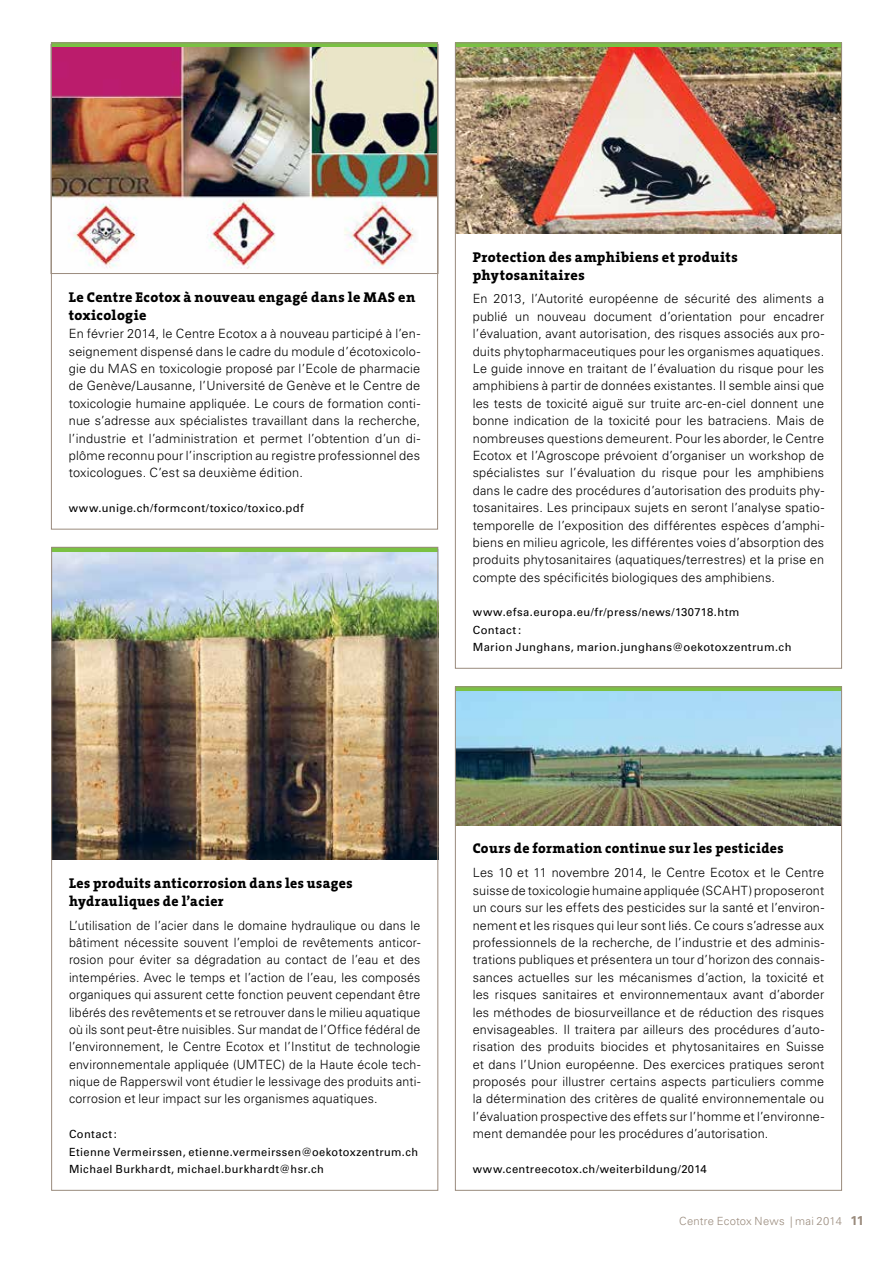
<style>
.page{position:relative;width:893px;height:1263px;background:#fff}
.page>*{position:absolute;margin:0;border:0;box-sizing:border-box;transform-origin:0 0}
.t1{font:800 14.25px/18px "The Serif";letter-spacing:.03em;color:#000}
.t2{font:300 12.75px/17.4px "Univers LT";letter-spacing:.015em;color:#000;text-align:justify}
.t3{font:11.25px/17.4px "Univers LT";letter-spacing:.035em;color:#000}
.t4{font:300 11.25px "Univers LT";letter-spacing:.015em;color:#9a8b7d}
.s1{font-weight:700;font-size:12.75px}
</style>
<div class="page">
<img style="left:53px;top:551px;width:383px;height:309px">
<img style="left:53px;top:47px;width:383px;height:222px">
<svg style="left:51px;top:43px;width:387px;height:4px;background:#7dbb48"></svg>
<img style="left:457px;top:47px;width:383px;height:187px">
<svg style="left:455px;top:43px;width:387px;height:4px;background:#7dbb48"></svg>
<svg style="left:51px;top:547px;width:387px;height:4px;background:#80b64e"></svg>
<img style="left:457px;top:691px;width:383px;height:135px">
<svg style="left:455px;top:686px;width:387px;height:5px;background:#80b54e"></svg>
<p class="t1" style="left:69px;top:288px;width:348px">Le Centre Ecotox à nouveau engagé dans le MAS en toxicologie</p>
<p class="t2" style="left:69px;top:325px;width:353px">En février 2014, le Centre Ecotox a à nouveau participé à l’en&shy;seignement dispensé dans le cadre du module d’écotoxicolo&shy;gie du MAS en toxicologie proposé par l’Ecole de pharmacie de Genève/Lausanne, l’Université de Genève et le Centre de toxicologie humaine appliquée. Le cours de formation conti&shy;nue s’adresse aux spécialistes travaillant dans la recherche, l’industrie et l’administration et permet l’obtention d’un di&shy;plôme reconnu pour l’inscription au registre professionnel des toxicologues. C’est sa deuxième édition.</p>
<p class="t3" style="left:69px;top:499px;width:237px">www.unige.ch/formcont/toxico/toxico.pdf</p>
<p class="t1" style="left:473px;top:248px;width:266px">Protection des amphibiens et produits phytosanitaires</p>
<p class="t2" style="left:473px;top:290px;width:353px">En 2013, l’Autorité européenne de sécurité des aliments a publié un nouveau document d’orientation pour encadrer l’évaluation, avant autorisation, des risques associés aux pro&shy;duits phytopharmaceutiques pour les organismes aquatiques.<br>Le guide innove en traitant de l’évaluation du risque pour les amphibiens à partir de données existantes. Il semble ainsi que les tests de toxicité aiguë sur truite arc-en-ciel donnent une bonne indication de la toxicité pour les batraciens. Mais de nombreuses questions demeurent. Pour les aborder, le Centre Ecotox et l’Agroscope prévoient d’organiser un workshop de spécialistes sur l’évaluation du risque pour les amphibiens dans le cadre des procédures d’autorisation des produits phy&shy;tosanitaires. Les principaux sujets en seront l’analyse spatio&shy;temporelle de l’exposition des différentes espèces d’amphi&shy;biens en milieu agricole, les différentes voies d’absorption des produits phytosanitaires (aquatiques/terrestres) et la prise en compte des spécificités biologiques des amphibiens.</p>
<p class="t3" style="left:473px;top:604px;width:320px">www.efsa.europa.eu/fr/press/news/130718.htm<br>Contact:<br>Marion Junghans, marion.junghans@oekotoxzentrum.ch</p>
<p class="t1" style="left:69px;top:874px;width:285px">Les produits anticorrosion dans les usages hydrauliques de l’acier</p>
<p class="t2" style="left:69px;top:916px;width:353px">L’utilisation de l’acier dans le domaine hydraulique ou dans le bâtiment nécessite souvent l’emploi de revêtements anticor&shy;rosion pour éviter sa dégradation au contact de l’eau et des intempéries. Avec le temps et l’action de l’eau, les composés organiques qui assurent cette fonction peuvent cependant être libérés des revêtements et se retrouver dans le milieu aquatique où ils sont peut-être nuisibles. Sur mandat de l’Office fédéral de l’environnement, le Centre Ecotox et l’Institut de technologie environnementale appliquée (UMTEC) de la Haute école tech&shy;nique de Rapperswil vont étudier le lessivage des produits anti&shy;corrosion et leur impact sur les organismes aquatiques.</p>
<p class="t3" style="left:69px;top:1126px;width:351px">Contact:<br>Etienne Vermeirssen, etienne.vermeirssen@oekotoxzentrum.ch<br>Michael Burkhardt, michael.burkhardt@hsr.ch</p>
<p class="t1" style="left:473px;top:840px;width:312px">Cours de formation continue sur les pesticides</p>
<p class="t2" style="left:473px;top:864px;width:353px">Les 10 et 11 novembre 2014, le Centre Ecotox et le Centre suisse de toxicologie humaine appliquée (SCAHT) proposeront un cours sur les effets des pesticides sur la santé et l’environ&shy;nement et les risques qui leur sont liés. Ce cours s’adresse aux professionnels de la recherche, de l’industrie et des adminis&shy;trations publiques et présentera un tour d’horizon des connais&shy;sances actuelles sur les mécanismes d’action, la toxicité et les risques sanitaires et environnementaux avant d’aborder les méthodes de biosurveillance et de réduction des risques envisageables. Il traitera par ailleurs des procédures d’auto&shy;risation des produits biocides et phytosanitaires en Suisse et dans l’Union européenne. Des exercices pratiques seront proposés pour illustrer certains aspects particuliers comme la détermination des critères de qualité environnementale ou l’évaluation prospective des effets sur l’homme et l’environne&shy;ment demandée pour les procédures d’autorisation.</p>
<p class="t3" style="left:473px;top:1160px;width:235px">www.centreecotox.ch/weiterbildung/2014</p>
<p class="t4" style="left:679px;top:1214px;width:186px">Centre Ecotox News | mai 2014 <span class="s1">11</span></p>
</div>
